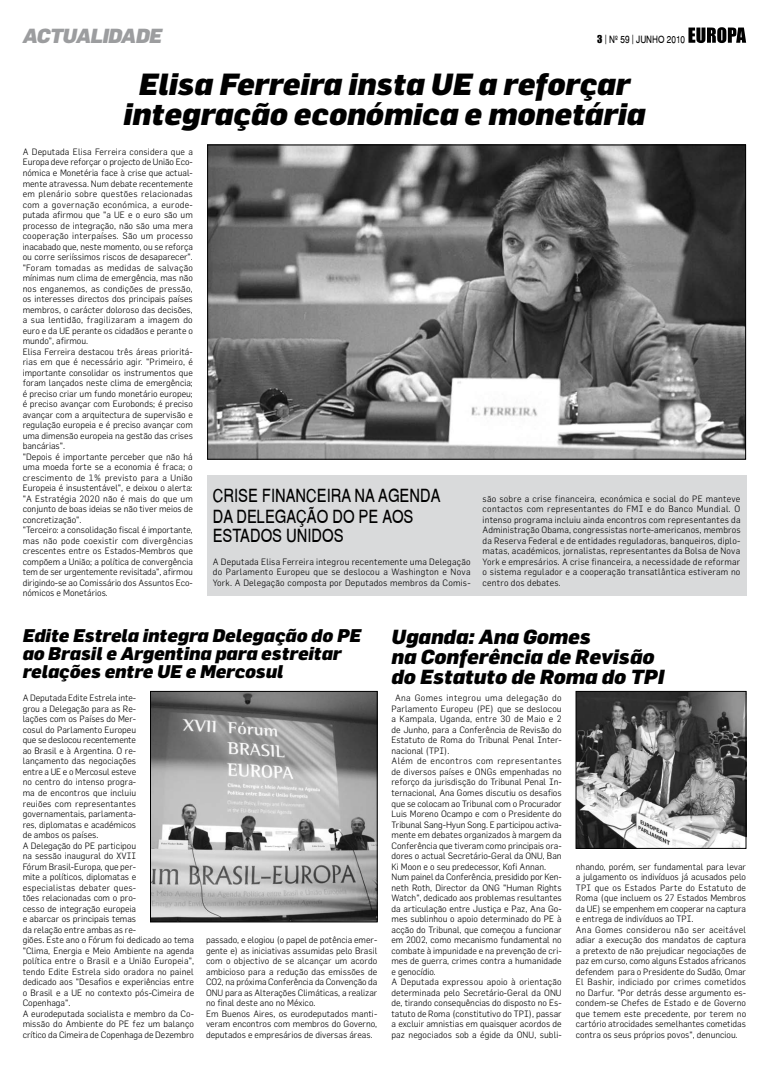
<style>
.page{position:relative;width:766px;height:1078px;background:#fff}
.page>*{position:absolute;margin:0;border:0;box-sizing:border-box;transform-origin:0 0}
.t1{font:italic 900 30px/30px "Flama";color:#000;text-align:center}
.t2{font:italic 900 20px/20px "Flama";color:#000}
.t3{font:italic 900 20px "Flama";color:#9c9d9f}
.t4{font:italic 900 18px/18px "Flama";color:#000}
.t5{font:18px/21px "Switzerland Narrow Plain";color:#000}
.t6{font:10px "Switzerland Narrow Plain";color:#000}
.t7{font:300 9px/10.5px "Flama";color:#000}
</style>
<div class="page">
<svg style="left:688px;top:27px;width:58px;height:16px"></svg>
<div style="left:207px;top:475px;width:539px;height:121px;background:#d9dadb"></div>
<img style="left:152px;top:693px;width:223px;height:226px">
<div style="left:150px;top:691px;width:227px;height:230px;border:1px solid #000"></div>
<img style="left:577px;top:693px;width:167px;height:153px">
<div style="left:575px;top:691px;width:171px;height:157px;border:1px solid #000"></div>
<img style="left:209px;top:147px;width:534px;height:310px">
<div style="left:207px;top:145px;width:538px;height:314px;border:1px solid #000"></div>
<h2 class="t3" style="left:23px;top:24px;width:101px">actualidade</h2>
<h1 class="t1" style="left:123px;top:68px;width:523px">Elisa Ferreira insta UE a reforçar integração económica e monetária</h1>
<p class="t6" style="left:604px;top:33px;width:82px">| Nº 59 | JUNHO 2010</p>
<p class="t7" style="left:23px;top:146px;width:172px">A Deputada Elisa Ferreira considera que a Europa deve reforçar o projecto de União Eco&shy;nómica e Monetéria face à crise que actual&shy;mente atravessa. Num debate recentemente em plenário sobre questões relacionadas com a governação económica, a eurode&shy;putada afirmou que "a UE e o euro são um processo de integração, não são uma mera cooperação interpaíses. São um processo inacabado que, neste momento, ou se reforça ou corre seriíssimos riscos de desaparecer". "Foram tomadas as medidas de salvação mínimas num clima de emergência, mas não nos enganemos, as condições de pressão, os interesses directos dos principais países membros, o carácter doloroso das decisões, a sua lentidão, fragilizaram a imagem do euro e da UE perante os cidadãos e perante o mundo", afirmou.<br>Elisa Ferreira destacou três áreas prioritá&shy;rias em que é necessário agir. "Primeiro, é importante consolidar os instrumentos que foram lançados neste clima de emergência; é preciso criar um fundo monetário europeu; é preciso avançar com Eurobonds; é preciso avançar com a arquitectura de supervisão e regulação europeia e é preciso avançar com uma dimensão europeia na gestão das crises bancárias".<br>"Depois é importante perceber que não há uma moeda forte se a economia é fraca; o crescimento de 1% previsto para a União Europeia é insustentável", e deixou o alerta: "A Estratégia 2020 não é mais do que um conjunto de boas ideias se não tiver meios de concretização".<br>"Terceiro: a consolidação fiscal é importante, mas não pode coexistir com divergências crescentes entre os Estados-Membros que compõem a União; a política de convergência tem de ser urgentemente revisitada", afirmou dirigindo-se ao Comissário dos Assuntos Eco&shy;nómicos e Monetários.</p>
<h3 class="t5" style="left:213px;top:484px;width:229px;text-indent:118px">RA NA AGENDA<br>DA DELEGAÇÃO DO PE AOS</h3>
<h3 class="t5" style="left:213px;top:524px;width:49px">ESTADOS</h3>
<h3 class="t5" style="left:286px;top:524px;width:21px">UNIDOS</h3>
<p class="t7" style="left:213px;top:556px;width:259px;text-align:justify">A Deputada Elisa Ferreira integrou recentemente uma Delegação do Parlamento Europeu que se deslocou a Washington e Nova York. A Delegação composta por Deputados membros da Comis-</p>
<h3 class="t5" style="left:213px;top:484px;width:92px">CRISE FINANCEI</h3>
<p class="t7" style="left:482px;top:493px;width:259px;text-align:justify">são sobre a crise financeira, económica e social do PE manteve contactos com representantes do FMI e do Banco Mundial. O intenso programa incluiu ainda encontros com representantes da Administração Obama, congressistas norte-americanos, membros da Reserva Federal e de entidades reguladoras, banqueiros, diplo&shy;matas, académicos, jornalistas, representantes da Bolsa de Nova York e empresários. A crise financeira, a necessidade de reformar o sistema regulador e a cooperação transatlântica estiveram no centro dos debates.</p>
<h3 class="t4" style="left:23px;top:626px;width:340px">Edite Estrela integra Delegação do PE ao Brasil e Argentina para estreitar relações entre UE e Mercosul</h3>
<h2 class="t2" style="left:391px;top:626px;width:274px">Uganda: Ana Gomes<br>na Conferência de Revisão do Estatuto de Roma do TPI</h2>
<p class="t7" style="left:23px;top:692px;width:173px">A Deputada Edite Estrela inte-<br>grou a Delegação para as Re-<br>lações com os Países do Mer-<br>cosul do Parlamento Europeu<br>que se deslocou recentemente<br>ao Brasil e à Argentina. O re-<br>lançamento das negociações<br>entre a UE e o Mercosul esteve<br>no centro do intenso progra-<br>ma de encontros que incluiu<br>reuiões com representantes governamentais, parlamenta-<br>res, diplomatas e académicos<br>de ambos os países.<br>A Delegação do PE participou<br>na sessão inaugural do XVII<br>Fórum Brasil-Europa, que per-<br>mite a políticos, diplomatas e<br>especialistas debater ques-<br>tões relacionadas com o pro-<br>cesso de integração europeia<br>e abarcar os principais temas<br>da relação entre ambas as re-<br>giões. Este ano o Fórum foi dedicado ao tema "Clima, Energia e Meio Ambiente na agenda política entre o Brasil e a União Europeia", tendo Edite Estrela sido oradora no painel dedicado aos "Desafios e experiências entre o Brasil e a UE no contexto pós-Cimeira de<br>Copenhaga".<br>A eurodeputada socialista e membro da Co&shy;missão do Ambiente do PE fez um balanço crítico da Cimeira de Copenhaga de Dezembro</p>
<p class="t7" style="left:391px;top:692px;width:172px;text-indent:4px">Ana Gomes integrou uma delegação do Parlamento Europeu (PE) que se deslocou a Kampala, Uganda, entre 30 de Maio e 2 de Junho, para a Conferência de Revisão do Estatuto de Roma do Tribunal Penal Inter&shy;nacional (TPI).<br>Além de encontros com representantes de diversos países e ONGs empenhadas no reforço da jurisdisção do Tribunal Penal In&shy;ternacional, Ana Gomes discutiu os desafios que se colocam ao Tribunal com o Procurador Luis Moreno Ocampo e com o Presidente do Tribunal Sang-Hyun Song. E participou activa&shy;mente em debates organizados à margem da Conferência que tiveram como principais ora&shy;dores o actual Secretário-Geral da ONU, Ban Ki Moon e o seu predecessor, Kofi Annan.<br>Num painel da Conferência, presidido por Ken&shy;neth Roth, Director da ONG "Human Rights Watch", dedicado aos problemas resultantes da articulação entre Justiça e Paz, Ana Go&shy;mes sublinhou o apoio determinado do PE à acção do Tribunal, que começou a funcionar em 2002, como mecanismo fundamental no combate à impunidade e na prevenção de cri&shy;mes de guerra, crimes contra a humanidade e genocídio.<br>A Deputada expressou apoio à orientação determinada pelo Secretário-Geral da ONU de, tirando consequências do disposto no Es&shy;tatuto de Roma (constitutivo do TPI), passar a excluir amnistias em quaisquer acordos de paz negociados sob a égide da ONU, subli-</p>
<p class="t7" style="left:575px;top:860px;width:172px">nhando, porém, ser fundamental para levar a julgamento os indivíduos já acusados pelo TPI que os Estados Parte do Estatuto de Roma (que incluem os 27 Estados Membros da UE) se empenhem em cooperar na captura e entrega de indivíduos ao TPI.<br>Ana Gomes considerou não ser aceitável adiar a execução dos mandatos de captura a pretexto de não prejudicar negociações de paz em curso, como alguns Estados africanos defendem para o Presidente do Sudão, Omar El Bashir, indiciado por crimes cometidos no Darfur. "Por detrás desse argumento es&shy;condem-se Chefes de Estado e de Governo que temem este precedente, por terem no cartório atrocidades semelhantes cometidas contra os seus próprios povos", denunciou.</p>
<p class="t7" style="left:206px;top:934px;width:173px">passado, e elogiou (o papel de potência emer&shy;gente e) as iniciativas assumidas pelo Brasil com o objectivo de se alcançar um acordo ambicioso para a redução das emissões de CO2, na próxima Conferência da Convenção da ONU para as Alterações Climáticas, a realizar no final deste ano no México.<br>Em Buenos Aires, os eurodeputados manti&shy;veram encontros com membros do Governo, deputados e empresários de diversas áreas.</p>
</div>
